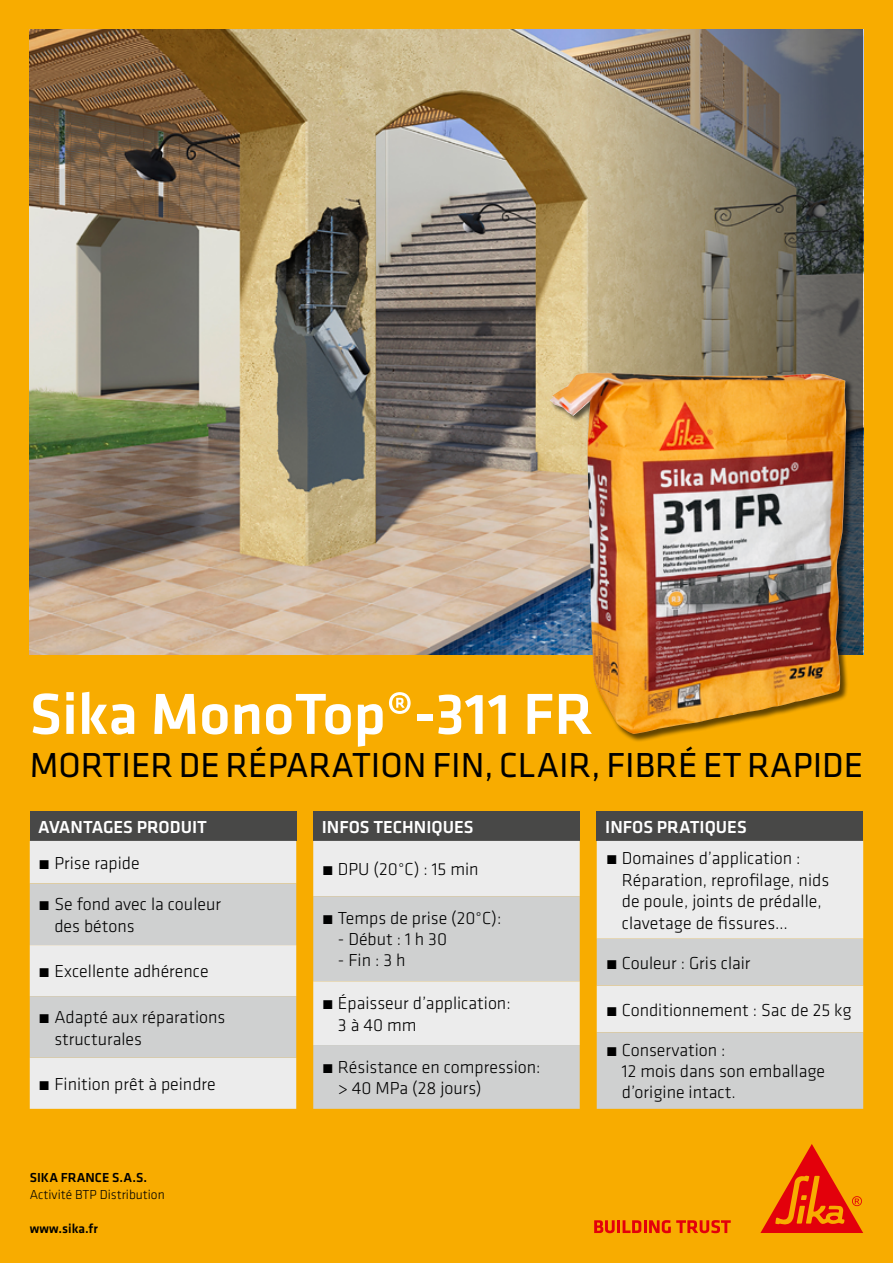
<style>
.page{position:relative;width:893px;height:1263px;background:#f8ac00}
.page>*{position:absolute;margin:0;border:0;box-sizing:border-box;transform-origin:0 0}
.t1{font:500 60px "Klavika";color:#fff}
.t2{font:36px "Klavika";color:#000}
.t3{font:300 18px/21.6px "Klavika";color:#000}
.t4{font:500 18px "Klavika";color:#fff}
.t5{font:500 13.5px "Klavika";color:#000}
.t6{font:300 13.5px "Klavika";color:#000}
</style>
<div class="page">
<svg style="left:594px;top:1220px;width:137px;height:13px"></svg>
<svg style="left:760px;top:1144px;width:103px;height:89px"></svg>
<img style="left:30px;top:30px;width:550px;height:625px">
<div style="left:30px;top:811px;width:266px;height:30px;background:#484847"></div>
<div style="left:30px;top:841px;width:266px;height:268px;background:#ececec"></div>
<svg style="left:30px;top:883px;width:266px;height:175px;background:#d7d8d7"></svg>
<div style="left:313px;top:811px;width:267px;height:30px;background:#484847"></div>
<div style="left:313px;top:841px;width:267px;height:55px;background:#ececec"></div>
<svg style="left:313px;top:896px;width:267px;height:213px;background:#d7d8d7"></svg>
<div style="left:597px;top:811px;width:266px;height:30px;background:#484847"></div>
<div style="left:597px;top:841px;width:266px;height:98px;background:#ececec"></div>
<svg style="left:597px;top:939px;width:266px;height:170px;background:#d7d7d6"></svg>
<svg style="left:580px;top:30px;width:283px;height:625px;background:#837c6c"></svg>
<div style="left:551px;top:373px;width:303px;height:369px;background:#000;opacity:.6"></div>
<img style="left:550px;top:372px;width:296px;height:362px">
<h1 class="t1" style="left:30px;top:673px;width:565px">Sika MonoTop®-311 FR</h1>
<h2 class="t2" style="left:30px;top:745px;width:835px">MORTIER DE RÉPARATION FIN, CLAIR, FIBRÉ ET RAPIDE</h2>
<p class="t4" style="left:38px;top:815px;width:170px">AVANTAGES PRODUIT</p>
<p class="t3" style="left:38px;top:852px;width:103px">• Prise rapide</p>
<p class="t3" style="left:54px;top:893px;width:168px;text-indent:-16px">• Se fond avec la couleur des bétons</p>
<p class="t3" style="left:38px;top:960px;width:172px">• Excellente adhérence</p>
<p class="t3" style="left:54px;top:1006px;width:172px;text-indent:-16px">• Adapté aux réparations structurales</p>
<p class="t3" style="left:38px;top:1073px;width:179px">• Finition prêt à peindre</p>
<p class="t4" style="left:322px;top:815px;width:153px">INFOS TECHNIQUES</p>
<p class="t3" style="left:322px;top:858px;width:158px">• DPU (20°C) : 15 min</p>
<p class="t3" style="left:322px;top:907px;width:181px">• Temps de prise (20°C):</p>
<p class="t3" style="left:338px;top:928px;width:111px">- Début : 1 h 30</p>
<p class="t3" style="left:338px;top:949px;width:69px">- Fin : 3 h</p>
<p class="t3" style="left:338px;top:992px;width:174px;text-indent:-16px">• Épaisseur d’application:<br>3 à 40 mm</p>
<p class="t3" style="left:338px;top:1056px;width:204px;text-indent:-16px">• Résistance en compression: &gt; 40 MPa (28 jours)</p>
<p class="t4" style="left:605px;top:815px;width:143px">INFOS PRATIQUES</p>
<p class="t3" style="left:622px;top:847px;width:209px;text-indent:-16px">• Domaines d’application :<br>Réparation, reprofilage, nids de poule, joints de prédalle, clavetage de fissures…</p>
<p class="t3" style="left:606px;top:952px;width:146px">• Couleur : Gris clair</p>
<p class="t3" style="left:606px;top:999px;width:248px">• Conditionnement : Sac de 25 kg</p>
<p class="t3" style="left:622px;top:1040px;width:205px;line-height:21px;text-indent:-16px">• Conservation :<br>12 mois dans son emballage d’origine intact.</p>
<p class="t5" style="left:30px;top:1169px;width:119px">SIKA FRANCE S.A.S.</p>
<p class="t6" style="left:30px;top:1187px;width:136px">Activité BTP Distribution</p>
<p class="t5" style="left:30px;top:1219px;width:70px">www.sika.fr</p>
</div>
